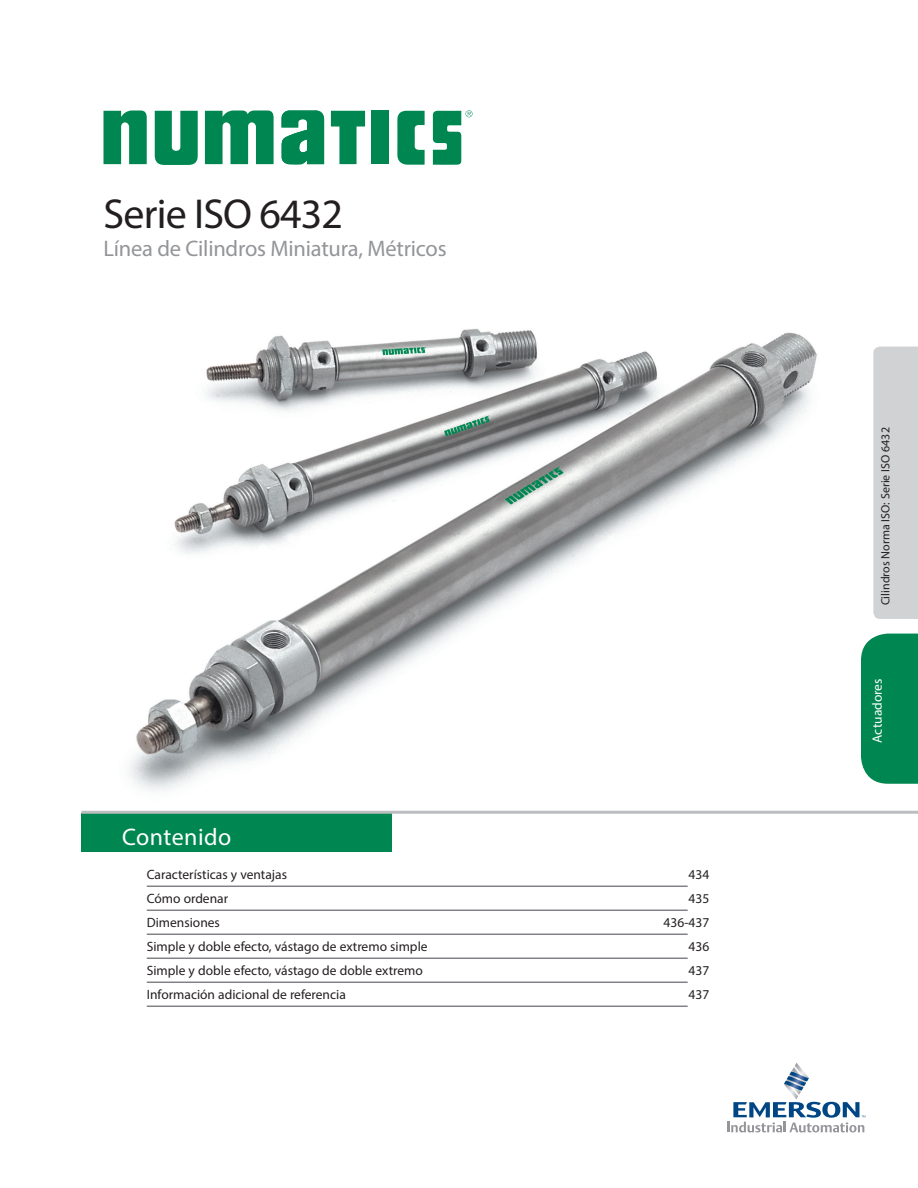
<style>
.page{position:relative;width:918px;height:1188px;background:#fff}
.page>*{position:absolute;margin:0;border:0;box-sizing:border-box;transform-origin:0 0}
.t1{font:42px "Myriad Pro";letter-spacing:-.02em;color:#231f20}
.t2{font:24px "Myriad Pro";letter-spacing:.02em;color:#fff}
.t3{font:22.5px "Myriad Pro";letter-spacing:-.01em;color:#939598}
.Table_of_Contents{font:13.5px "Myriad Pro";color:#231f20}
.t4{font:13.5px "Myriad Pro";color:#fff}
.t5{font:12px "Myriad Pro";color:#231f20}
</style>
<div class="page">
<img style="left:81px;top:328px;width:813px;height:559px">
<svg style="left:104px;top:110px;width:43px;height:54px;background:#2b9b6e"></svg>
<svg style="left:155px;top:111px;width:43px;height:54px;background:#299a6d"></svg>
<svg style="left:331px;top:111px;width:34px;height:53px"></svg>
<div style="left:371px;top:111px;width:18px;height:53px;background:#008751"></div>
<svg style="left:397px;top:111px;width:28px;height:54px"></svg>
<svg style="left:205px;top:110px;width:69px;height:54px"></svg>
<svg style="left:433px;top:110px;width:39px;height:55px"></svg>
<svg style="left:281px;top:110px;width:43px;height:55px;background:#2b9b6e"></svg>
<svg style="left:728px;top:1062px;width:137px;height:70px"></svg>
<div style="left:82px;top:813px;width:310px;height:39px;background:#008751"></div>
<hr style="left:82px;top:811px;width:836px;height:3px;background:#bcbdc0">
<div style="left:861px;top:634px;width:57px;height:150px;background:#008751"></div>
<div style="left:873px;top:347px;width:45px;height:272px;background:#d1d2d4"></div>
<hr style="left:147px;top:886px;width:541px;height:1px;background:#808285">
<hr style="left:147px;top:910px;width:541px;height:1px;background:#808285">
<hr style="left:147px;top:934px;width:541px;height:1px;background:#808285">
<hr style="left:147px;top:958px;width:541px;height:1px;background:#808285">
<hr style="left:147px;top:982px;width:541px;height:1px;background:#808285">
<hr style="left:147px;top:1006px;width:541px;height:1px;background:#808285">
<p class="t1" style="left:104px;top:188px;width:241px">Serie ISO 6432</p>
<p class="t3" style="left:104px;top:235px;width:345px">Línea de Cilindros Miniatura, Métricos</p>
<p class="t2" style="left:122px;top:822px;width:111px">Contenido</p>
<p class="Table_of_Contents" style="left:147px;top:866px;width:142px">Características y ventajas</p>
<p class="Table_of_Contents" style="left:688px;top:866px;width:22px">434</p>
<p class="Table_of_Contents" style="left:147px;top:890px;width:83px">Cómo ordenar</p>
<p class="Table_of_Contents" style="left:688px;top:890px;width:22px">435</p>
<p class="Table_of_Contents" style="left:147px;top:914px;width:75px">Dimensiones</p>
<p class="Table_of_Contents" style="left:664px;top:914px;width:47px">436-437</p>
<p class="Table_of_Contents" style="left:147px;top:938px;width:282px">Simple y doble efecto, vástago de extremo simple</p>
<p class="Table_of_Contents" style="left:688px;top:938px;width:22px">436</p>
<p class="Table_of_Contents" style="left:147px;top:962px;width:278px">Simple y doble efecto, vástago de doble extremo</p>
<p class="Table_of_Contents" style="left:688px;top:962px;width:22px">437</p>
<p class="Table_of_Contents" style="left:147px;top:986px;width:201px">Información adicional de referencia</p>
<p class="Table_of_Contents" style="left:688px;top:986px;width:22px">437</p>
<p class="t5" style="left:878px;top:605px;width:180px;rotate:-90deg">Cilindros Norma ISO: Serie ISO 6432</p>
<p class="t4" style="left:869px;top:743px;width:66px;rotate:-90deg">Actuadores</p>
</div>
